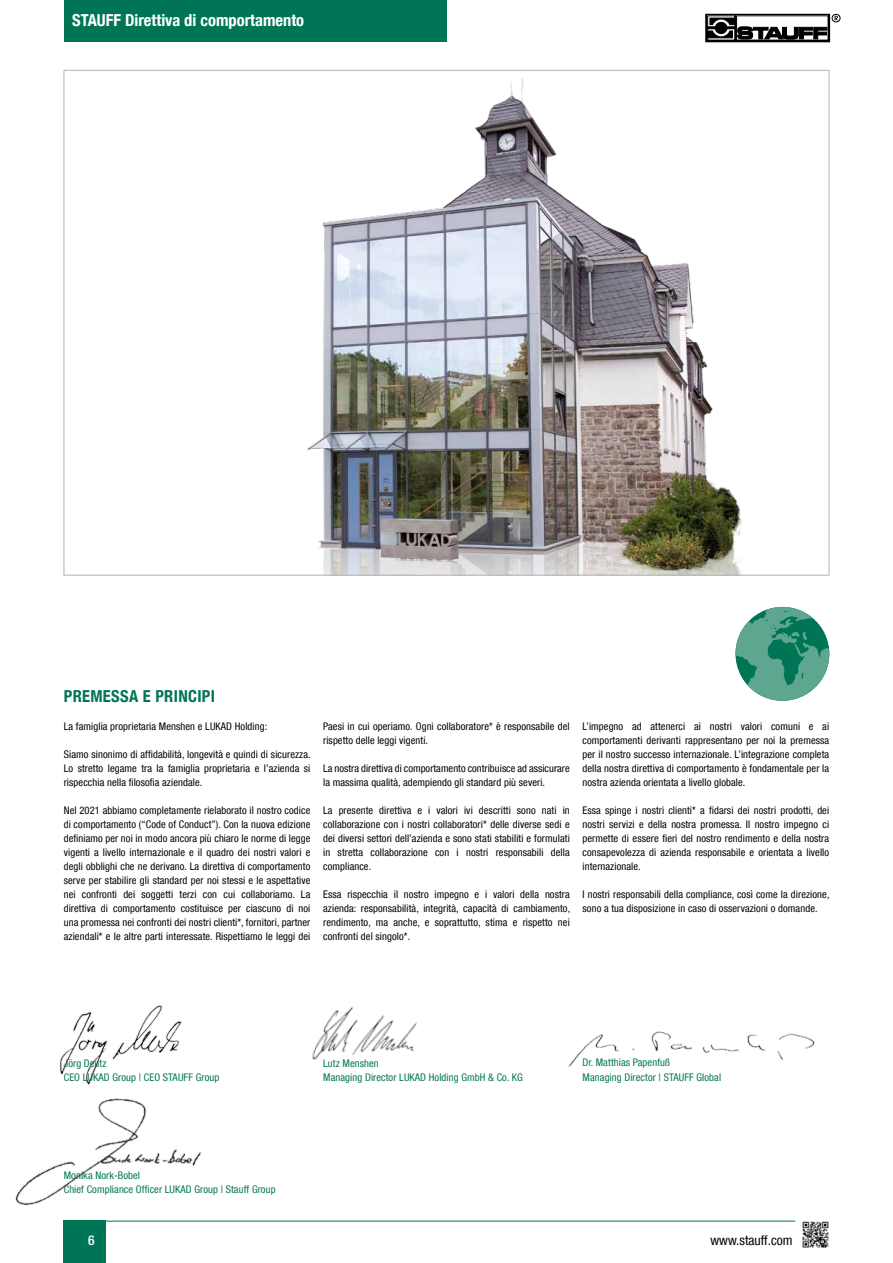
<style>
.page{position:relative;width:893px;height:1263px;background:#fff}
.page>*{position:absolute;margin:0;border:0;box-sizing:border-box;transform-origin:0 0}
.t1{font:700 condensed 16.5px "Helvetica Neue LT Com";color:#fff}
.t2{font:700 condensed 16.5px "Helvetica Neue LT Com";letter-spacing:.02em;color:#007556}
.t3{font:condensed 13.5px "Helvetica Neue LT Com";color:#000}
.t4{font:500 condensed 13.5px "Helvetica Neue LT Com";color:#fff}
.t5{font:condensed 10.5px/14.1px "Helvetica Neue LT Com";letter-spacing:.01em;color:#000;text-align:justify}
.t6{font:condensed 10.5px/14.1px "Helvetica Neue LT Com";letter-spacing:.01em;color:#007556}
</style>
<div class="page">
<div style="left:64px;top:0;width:382px;height:42px;background:#007556"></div>
<div style="left:706px;top:14px;width:124px;height:28px;border:1px solid #000"></div>
<svg style="left:710px;top:25px;width:23px;height:13px"></svg>
<div style="left:832px;top:14px;width:9px;height:8px;border:1px solid #000;border-radius:50%"></div>
<svg style="left:835px;top:16px;width:3px;height:4px"></svg>
<svg style="left:710px;top:18px;width:25px;height:7px"></svg>
<svg style="left:708px;top:31px;width:24px;height:7px"></svg>
<svg style="left:713px;top:20px;width:16px;height:16px"></svg>
<div style="left:713px;top:20px;width:16px;height:16px;border:1px solid #fff;border-radius:50%"></div>
<div style="left:715px;top:22px;width:12px;height:12px;background:#000;border-radius:50%"></div>
<div style="left:715px;top:22px;width:12px;height:12px;border:1px solid #000;border-radius:50%"></div>
<div style="left:708px;top:27px;width:28px;height:2px;background:#000;border:1px solid #000"></div>
<svg style="left:738px;top:27px;width:89px;height:13px"></svg>
<div style="left:64px;top:1221px;width:42px;height:42px;background:#007556"></div>
<hr style="left:64px;top:1221px;width:765px;height:1px;background:#007556">
<svg style="left:792px;top:1220px;width:37px;height:28px"></svg>
<img style="left:307px;top:78px;width:436px;height:495px">
<svg style="left:735px;top:607px;width:95px;height:94px"></svg>
<img style="left:59px;top:1005px;width:123px;height:80px">
<img style="left:312px;top:1007px;width:105px;height:53px">
<img style="left:15px;top:1098px;width:194px;height:123px">
<img style="left:568px;top:1031px;width:247px;height:36px">
<h1 class="t1" style="left:72px;top:10px;width:234px">STAUFF Direttiva di comportamento</h1>
<h1 class="t2" style="left:64px;top:686px;width:153px">PREMESSA E PRINCIPI</h1>
<p class="t5" style="left:64px;top:719px;width:205px">La famiglia proprietaria Menshen e LUKAD Holding:</p>
<p class="t5" style="left:64px;top:747px;width:248px">Siamo sinonimo di affidabilità, longevità e quindi di sicurezza.<br>Lo stretto legame tra la famiglia proprietaria e l’azienda si rispecchia nella filosofia aziendale.</p>
<p class="t5" style="left:64px;top:803px;width:248px">Nel 2021 abbiamo completamente rielaborato il nostro codice di comportamento (“Code of Conduct”). Con la nuova edizione definiamo per noi in modo ancora più chiaro le norme di legge vigenti a livello internazionale e il quadro dei nostri valori e degli obblighi che ne derivano. La direttiva di comportamento serve per stabilire gli standard per noi stessi e le aspettative nei confronti dei soggetti terzi con cui collaboriamo. La direttiva di comportamento costituisce per ciascuno di noi una promessa nei confronti dei nostri clienti*, fornitori, partner aziendali* e le altre parti interessate. Rispettiamo le leggi dei</p>
<p class="t5" style="left:323px;top:719px;width:248px">Paesi in cui operiamo. Ogni collaboratore* è responsabile del rispetto delle leggi vigenti.</p>
<p class="t5" style="left:323px;top:761px;width:248px">La nostra direttiva di comportamento contribuisce ad assicurare la massima qualità, adempiendo gli standard più severi.</p>
<p class="t5" style="left:323px;top:803px;width:248px">La presente direttiva e i valori ivi descritti sono nati in collaborazione con i nostri collaboratori* delle diverse sedi e dei diversi settori dell’azienda e sono stati stabiliti e formulati in stretta collaborazione con i nostri responsabili della compliance.</p>
<p class="t5" style="left:323px;top:887px;width:249px">Essa rispecchia il nostro impegno e i valori della nostra azienda: responsabilità, integrità, capacità di cambiamento, rendimento, ma anche, e soprattutto, stima e rispetto nei confronti del singolo*.</p>
<p class="t5" style="left:583px;top:719px;width:248px">L’impegno ad attenerci ai nostri valori comuni e ai comportamenti derivanti rappresentano per noi la premessa per il nostro successo internazionale. L’integrazione completa della nostra direttiva di comportamento è fondamentale per la nostra azienda orientata a livello globale.</p>
<p class="t5" style="left:583px;top:803px;width:248px">Essa spinge i nostri clienti* a fidarsi dei nostri prodotti, dei nostri servizi e della nostra promessa. Il nostro impegno ci permette di essere fieri del nostro rendimento e della nostra consapevolezza di azienda responsabile e orientata a livello internazionale.</p>
<p class="t5" style="left:583px;top:887px;width:248px">I nostri responsabili della compliance, così come la direzione, sono a tua disposizione in caso di osservazioni o domande.</p>
<p class="t6" style="left:64px;top:1056px;width:157px">Jörg Deutz<br>CEO LUKAD Group | CEO STAUFF Group</p>
<p class="t6" style="left:323px;top:1056px;width:201px">Lutz Menshen<br>Managing Director LUKAD Holding GmbH &amp; Co. KG</p>
<p class="t6" style="left:64px;top:1168px;width:213px">Monika Nork-Bobel<br>Chief Compliance Officer LUKAD Group | Stauff Group</p>
<p class="t6" style="left:583px;top:1055px;width:140px">Dr. Matthias Papenfuß<br>Managing Director | STAUFF Global</p>
<p class="t4" style="left:88px;top:1232px;width:8px">6</p>
<p class="t3" style="left:710px;top:1232px;width:83px">www.stauff.com</p>
</div>
